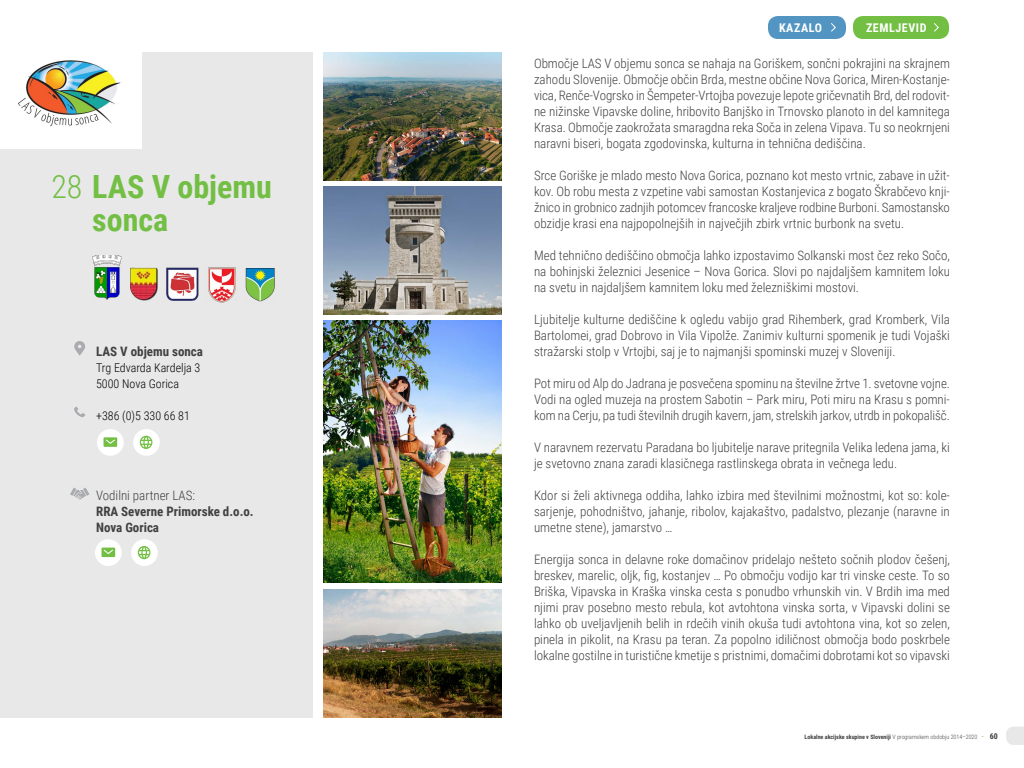
<style>
.page{position:relative;width:1024px;height:768px;background:#fff}
.page>*{position:absolute;margin:0;border:0;box-sizing:border-box;transform-origin:0 0}
.t1{font:700 32px/33px "Roboto Condensed";color:#72bf44}
.t2{font:300 13px/16px "Roboto Condensed";color:#414042;text-align:justify}
.t3{font:700 13px/16px "Roboto Condensed";color:#414042}
.t4{font:300 12px/16px "Roboto Condensed";color:#000}
.t5{font:700 12px "Roboto Condensed";letter-spacing:.05em;color:#fff}
.t6{font:700 6px "Roboto Condensed";color:#414042}
.s1{font-weight:300}
.s2{font-size:7px;color:#72bf44}
.s3{font-size:8px}
</style>
<div class="page">
<div style="left:0;top:52px;width:313px;height:666px;background:#e8e8e8"></div>
<svg style="left:1006px;top:726px;width:18px;height:19px"></svg>
<div style="left:0;top:30px;width:142px;height:119px;background:#fff"></div>
<img style="left:324px;top:186px;width:178px;height:129px">
<img style="left:324px;top:321px;width:178px;height:262px">
<img style="left:324px;top:590px;width:178px;height:128px">
<svg style="left:74px;top:341px;width:11px;height:15px"></svg>
<svg style="left:74px;top:407px;width:11px;height:10px"></svg>
<svg style="left:70px;top:488px;width:19px;height:12px"></svg>
<img style="left:324px;top:52px;width:178px;height:128px">
<div style="left:97px;top:429px;width:27px;height:27px;background:#fff;border-radius:50%"></div>
<svg style="left:104px;top:437px;width:13px;height:10px"></svg>
<div style="left:133px;top:429px;width:27px;height:27px;background:#fff;border-radius:50%"></div>
<svg style="left:140px;top:436px;width:12px;height:13px"></svg>
<div style="left:95px;top:539px;width:27px;height:27px;background:#fff;border-radius:50%"></div>
<svg style="left:102px;top:548px;width:13px;height:9px"></svg>
<div style="left:131px;top:539px;width:27px;height:27px;background:#fff;border-radius:50%"></div>
<svg style="left:138px;top:546px;width:12px;height:13px"></svg>
<img style="left:93px;top:255px;width:29px;height:45px">
<img style="left:130px;top:267px;width:28px;height:34px">
<img style="left:166px;top:267px;width:33px;height:33px">
<img style="left:208px;top:267px;width:28px;height:36px">
<img style="left:245px;top:268px;width:30px;height:34px">
<img style="left:18px;top:60px;width:103px;height:67px">
<div style="left:853px;top:16px;width:96px;height:23px;background:#72bf44;border-radius:10px"></div>
<svg style="left:934px;top:23px;width:5px;height:9px"></svg>
<div style="left:768px;top:16px;width:78px;height:23px;background:#5395c2;border-radius:10px"></div>
<svg style="left:831px;top:23px;width:5px;height:9px"></svg>
<h1 class="t1" style="left:92px;top:169px;width:181px;text-indent:-41px"><span class="s1">28</span> LAS V objemu sonca</h1>
<p class="t3" style="left:96px;top:343px;width:108px">LAS V objemu sonca</p>
<p class="t4" style="left:96px;top:359px;width:106px">Trg Edvarda Kardelja 3<br>5000 Nova Gorica</p>
<p class="t4" style="left:96px;top:407px;width:95px">+386 (0)5 330 66 81</p>
<p class="t2" style="left:96px;top:487px;width:100px">Vodilni partner LAS:</p>
<p class="t3" style="left:96px;top:503px;width:159px">RRA Severne Primorske d.o.o.<br>Nova Gorica</p>
<p class="t5" style="left:779px;top:19px;width:45px">KAZALO</p>
<p class="t5" style="left:866px;top:19px;width:62px">ZEMLJEVID</p>
<p class="t2" style="left:534px;top:55px;width:417px">Območje LAS V objemu sonca se nahaja na Goriškem, sončni pokrajini na skrajnem zahodu Slovenije. Območje občin Brda, mestne občine Nova Gorica, Miren-Kostanje&shy;vica, Renče-Vogrsko in Šempeter-Vrtojba povezuje lepote gričevnatih Brd, del rodovit&shy;ne nižinske Vipavske doline, hribovito Banjško in Trnovsko planoto in del kamnitega Krasa. Območje zaokrožata smaragdna reka Soča in zelena Vipava. Tu so neokrnjeni naravni biseri, bogata zgodovinska, kulturna in tehnična dediščina.</p>
<p class="t2" style="left:534px;top:167px;width:417px">Srce Goriške je mlado mesto Nova Gorica, poznano kot mesto vrtnic, zabave in užit&shy;kov. Ob robu mesta z vzpetine vabi samostan Kostanjevica z bogato Škrabčevo knji&shy;žnico in grobnico zadnjih potomcev francoske kraljeve rodbine Burboni. Samostansko obzidje krasi ena najpopolnejših in največjih zbirk vrtnic burbonk na svetu.</p>
<p class="t2" style="left:534px;top:247px;width:418px">Med tehnično dediščino območja lahko izpostavimo Solkanski most čez reko Sočo, na bohinjski železnici Jesenice – Nova Gorica. Slovi po najdaljšem kamnitem loku na svetu in najdaljšem kamnitem loku med železniškimi mostovi.</p>
<p class="t2" style="left:534px;top:311px;width:418px">Ljubitelje kulturne dediščine k ogledu vabijo grad Rihemberk, grad Kromberk, Vila Bartolomei, grad Dobrovo in Vila Vipolže. Zanimiv kulturni spomenik je tudi Vojaški stražarski stolp v Vrtojbi, saj je to najmanjši spominski muzej v Sloveniji.</p>
<p class="t2" style="left:534px;top:375px;width:418px">Pot miru od Alp do Jadrana je posvečena spominu na številne žrtve 1. svetovne vojne.<br>Vodi na ogled muzeja na prostem Sabotin – Park miru, Poti miru na Krasu s pomni&shy;kom na Cerju, pa tudi številnih drugih kavern, jam, strelskih jarkov, utrdb in pokopališč.</p>
<p class="t2" style="left:534px;top:439px;width:418px">V naravnem rezervatu Paradana bo ljubitelje narave pritegnila Velika ledena jama, ki je svetovno znana zaradi klasičnega rastlinskega obrata in večnega ledu.</p>
<p class="t2" style="left:534px;top:487px;width:417px">Kdor si želi aktivnega oddiha, lahko izbira med številnimi možnostmi, kot so: kole&shy;sarjenje, pohodništvo, jahanje, ribolov, kajakaštvo, padalstvo, plezanje (naravne in umetne stene), jamarstvo …</p>
<p class="t2" style="left:534px;top:551px;width:418px">Energija sonca in delavne roke domačinov pridelajo nešteto sočnih plodov češenj, breskev, marelic, oljk, fig, kostanjev … Po območju vodijo kar tri vinske ceste. To so Briška, Vipavska in Kraška vinska cesta s ponudbo vrhunskih vin. V Brdih ima med njimi prav posebno mesto rebula, kot avtohtona vinska sorta, v Vipavski dolini se lahko ob uveljavljenih belih in rdečih vinih okuša tudi avtohtona vina, kot so zelen, pinela in pikolit, na Krasu pa teran. Za popolno idiličnost območja bodo poskrbele lokalne gostilne in turistične kmetije s pristnimi, domačimi dobrotami kot so vipavski</p>
<p class="t6" style="left:805px;top:732px;width:195px">Lokalne akcijske skupine v Sloveniji <span class="s1">V programskem obdobju 2014–2020</span> <span class="s2">·</span> <span class="s3">60</span></p>
</div>
